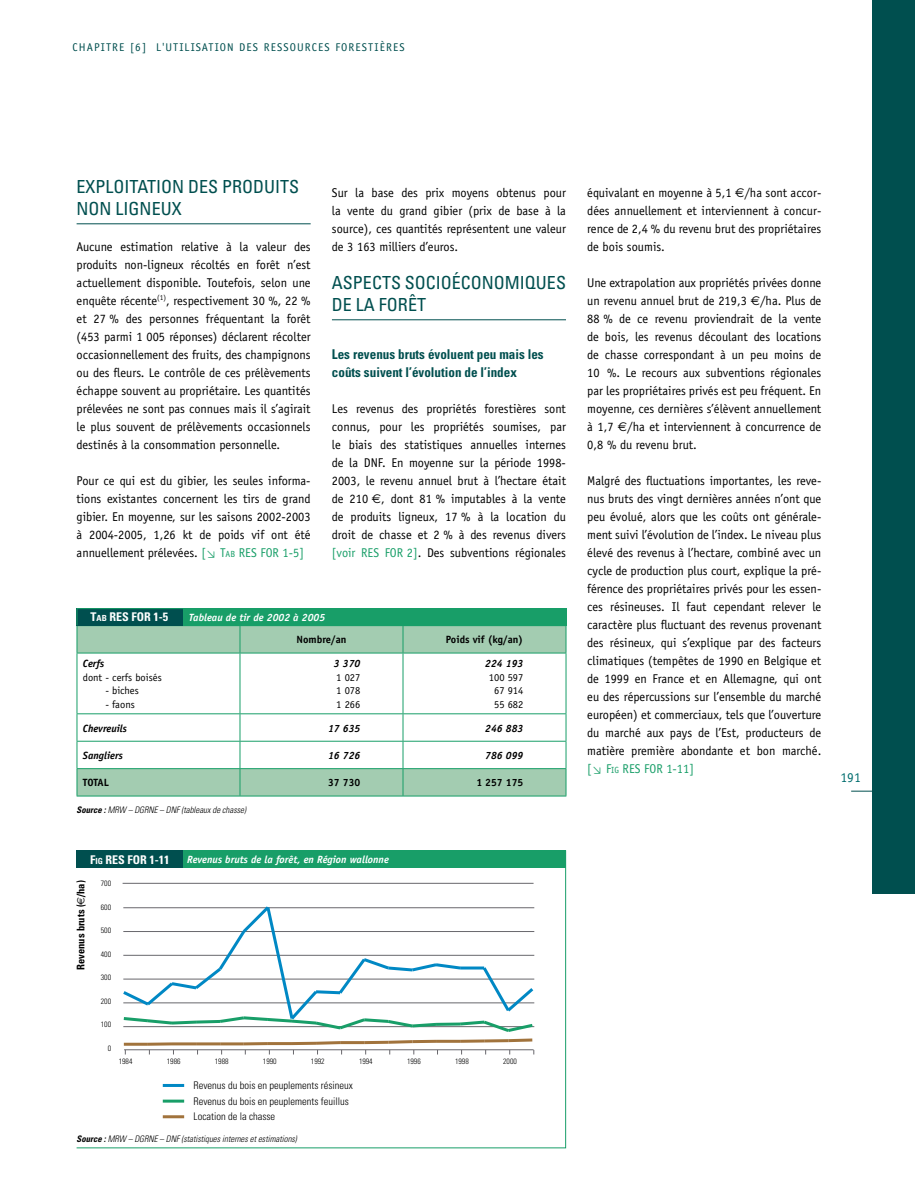
<style>
.page{position:relative;width:915px;height:1191px;background:#fff}
.page>*{position:absolute;margin:0;border:0;box-sizing:border-box;transform-origin:0 0}
.t1{font:condensed 18px/21.6px "Univers";color:#004f4f}
.t2{font:700 condensed 13.5px/18px "Univers";color:#004f4f}
.t3{font:13.5px "Officina Sans";color:#006d6e}
.t4{font:12.75px/18px "Officina Sans";color:#000;text-align:justify}
.t5{font:700 condensed 12px "Univers";color:#fff}
.t6{font:11.25px "Officina Sans";letter-spacing:.1em;color:#004f4f}
.t7{font:300 condensed 10.5px/15.5px "Univers";color:#000}
.t8{font:italic 700 10.5px "Officina Sans";color:#fff}
.t9{font:10.5px/13.5px "Officina Sans";color:#000;text-align:justify}
.t10{font:italic 700 10.5px "Officina Sans";color:#000}
.t11{font:700 10.5px "Officina Sans";color:#000}
.t12{font:700 condensed 10.5px "Univers";color:#000}
.t13{font:italic 300 condensed 9px "Univers";color:#000}
.t14{font:300 condensed 7.65px "Univers";color:#000}
.s1{color:#189e68}
.s2{font-family:"DIN Regular Italic Exp";font-size:10.5px;color:#189e68}
.s3{font-size:8.85px;color:#189e68}
.s4{font-family:"Euro Sans"}
.s5{font-size:8.4px}
.s6{font-weight:700}
</style>
<div class="page">
<hr style="left:850px;top:790px;width:64px;height:1px;background:#004f4f">
<div style="left:872px;top:0;width:42px;height:893px;background:#004f4f"></div>
<hr style="left:77px;top:223px;width:233px;height:1px;background:#004f4f">
<hr style="left:332px;top:319px;width:234px;height:1px;background:#004f4f">
<div style="left:78px;top:769px;width:487px;height:26px;background:#a3ccb1"></div>
<svg style="left:78px;top:653px;width:487px;height:115px"></svg>
<hr style="left:77px;top:652px;width:163px;height:1px;background:#189e68">
<hr style="left:240px;top:652px;width:163px;height:1px;background:#189e68">
<hr style="left:403px;top:652px;width:163px;height:1px;background:#189e68">
<hr style="left:77px;top:653px;width:1px;height:60px;background:#189e68">
<svg style="left:77px;top:714px;width:1px;height:81px"></svg>
<hr style="left:239px;top:653px;width:1px;height:60px;background:#189e68">
<hr style="left:402px;top:653px;width:1px;height:60px;background:#189e68">
<hr style="left:565px;top:653px;width:1px;height:60px;background:#189e68">
<svg style="left:239px;top:714px;width:1px;height:81px"></svg>
<svg style="left:402px;top:714px;width:1px;height:81px"></svg>
<svg style="left:565px;top:714px;width:1px;height:81px"></svg>
<hr style="left:77px;top:713px;width:163px;height:1px;background:#189e68">
<hr style="left:240px;top:713px;width:163px;height:1px;background:#189e68">
<hr style="left:403px;top:713px;width:163px;height:1px;background:#189e68">
<hr style="left:77px;top:741px;width:163px;height:1px;background:#189e68">
<hr style="left:240px;top:741px;width:163px;height:1px;background:#189e68">
<hr style="left:403px;top:741px;width:163px;height:1px;background:#189e68">
<hr style="left:77px;top:768px;width:163px;height:1px;background:#189e68">
<hr style="left:240px;top:768px;width:163px;height:1px;background:#189e68">
<hr style="left:403px;top:768px;width:163px;height:1px;background:#189e68">
<hr style="left:77px;top:795px;width:163px;height:1px;background:#189e68">
<hr style="left:240px;top:795px;width:163px;height:1px;background:#189e68">
<hr style="left:403px;top:795px;width:163px;height:1px;background:#189e68">
<svg style="left:76px;top:608px;width:490px;height:44px;background:#67b290"></svg>
<div style="left:77px;top:850px;width:489px;height:17px;background:#189e68"></div>
<hr style="left:123px;top:883px;width:410px;height:1px;background:#68676c">
<svg style="left:123px;top:906px;width:412px;height:148px"></svg>
<hr style="left:163px;top:1084px;width:21px;height:3px;background:#0088c4">
<hr style="left:163px;top:1099px;width:21px;height:3px;background:#189e68">
<hr style="left:163px;top:1115px;width:21px;height:3px;background:#a1733c">
<div style="left:77px;top:850px;width:106px;height:17px;background:#004f4f"></div>
<p class="t6" style="left:72px;top:41px;width:108px">CHAPITRE [6] l'utilisation</p>
<p class="t6" style="left:239px;top:41px;width:7px">des</p>
<p class="t6" style="left:263px;top:41px;width:8px">resso</p>
<p class="t6" style="left:297px;top:41px;width:15px">urces</p>
<p class="t6" style="left:335px;top:41px;width:7px">foresti</p>
<p class="t6" style="left:379px;top:41px;width:14px">ères</p>
<h1 class="t1" style="left:77px;top:176px;width:122px">EXPLO ITATIO N DES</h1>
<h1 class="t1" style="left:222px;top:176px;width:11px">PRODU</h1>
<h1 class="t1" style="left:275px;top:176px;width:23px">ITS</h1>
<h1 class="t1" style="left:77px;top:197px;width:107px">NON LIGNEUX</h1>
<p class="t4" style="left:77px;top:237px;width:235px">Aucune estimation relative à la valeur des produits non-ligneux récoltés en forêt n’est actuellement disponible. Toutefois, selon une enquête récente<sup>(1)</sup>, respectivement 30 %, 22 % et 27 % des personnes fréquentant la forêt (453 parmi 1 005 réponses) déclarent récolter occasionnellement des fruits, des champignons ou des fleurs. Le contrôle de ces prélèvements échappe souvent au propriétaire. Les quantités prélevées ne sont pas connues mais il s’agirait le plus souvent de prélèvements occasionnels destinés à la consommation personnelle.</p>
<p class="t4" style="left:77px;top:471px;width:235px">Pour ce qui est du gibier, les seules informa&shy;tions existantes concernent les tirs de grand gibier. En moyenne, sur les saisons 2002-2003 à 2004-2005, 1,26 kt de poids vif ont été annuellement prélevées. <span class="s1">[</span><span class="s2">u</span> <span class="s1">T</span><span class="s3">ab</span> <span class="s1">RES FOR 1-5]</span></p>
<p class="t4" style="left:332px;top:183px;width:235px">Sur la base des prix moyens obtenus pour la vente du grand gibier (prix de base à la source), ces quantités représentent une valeur de 3 163 milliers d’euros.</p>
<h1 class="t1" style="left:332px;top:272px;width:11px">ASPEC</h1>
<h1 class="t1" style="left:332px;top:272px;width:215px;text-indent:50px">TS SOCIOÉCONOMIQUES<br>DE LA FOR ÊT</h1>
<p class="t2" style="left:332px;top:345px;width:213px">Les revenus bruts évoluent peu mais les coûts suivent l’évolution de l’index</p>
<p class="t4" style="left:332px;top:399px;width:235px">Les revenus des propriétés forestières sont connus, pour les propriétés soumises, par le biais des statistiques annuelles internes de la DNF. En moyenne sur la période 1998- 2003, le revenu annuel brut à l’hectare était de 210 <span class="s4">€</span>, dont 81 % imputables à la vente de produits ligneux, 17 % à la location du droit de chasse et 2 % à des revenus divers <span class="s1">[voir RES FOR 2]</span>. Des subventions régionales</p>
<p class="t5" style="left:90px;top:610px;width:79px">T<span class="s5">ab</span> res for 1-5</p>
<p class="t8" style="left:189px;top:611px;width:138px">Tableau de tir de 2002 à 2005</p>
<p class="t10" style="left:83px;top:657px;width:23px">Cerfs</p>
<p class="t9" style="left:83px;top:670px;width:80px">dont - cerfs boisés</p>
<p class="t9" style="left:105px;top:684px;width:35px">- biches</p>
<p class="t9" style="left:105px;top:697px;width:31px">- faons</p>
<p class="t11" style="left:296px;top:633px;width:51px">Nombre/an</p>
<p class="t11" style="left:445px;top:633px;width:79px">Poids vif (kg/an)</p>
<p class="t10" style="left:334px;top:657px;width:28px">3 370</p>
<p class="t9" style="left:336px;top:670px;width:26px">1 027<br>1 078<br>1 266</p>
<p class="t10" style="left:485px;top:657px;width:40px">224 193</p>
<p class="t9" style="left:488px;top:670px;width:36px;text-align:center">100 597<br>67 914<br>55 682</p>
<p class="t10" style="left:83px;top:721px;width:45px">Chevreuils</p>
<p class="t10" style="left:328px;top:721px;width:34px">17 635</p>
<p class="t10" style="left:485px;top:721px;width:40px">246 883</p>
<p class="t10" style="left:83px;top:749px;width:41px">Sangliers</p>
<p class="t10" style="left:328px;top:749px;width:34px">16 726</p>
<p class="t10" style="left:485px;top:749px;width:40px">786 099</p>
<p class="t11" style="left:83px;top:776px;width:28px">TOTAL</p>
<p class="t11" style="left:328px;top:776px;width:34px">37 730</p>
<p class="t11" style="left:476px;top:776px;width:49px">1 257 175</p>
<p class="t13" style="left:77px;top:804px;width:171px"><span class="s6">Source :</span> MRW – DGRNE – DNF (tableaux de chasse)</p>
<p class="t5" style="left:90px;top:852px;width:81px">F<span class="s5">ig</span> res for 1-11</p>
<p class="t12" style="left:74px;top:970px;width:91px;rotate:-90deg">Revenus bruts ( /ha)</p>
<p class="t14" style="left:101px;top:879px;width:12px">700</p>
<p class="t14" style="left:101px;top:902px;width:12px">600</p>
<p class="t14" style="left:101px;top:926px;width:12px">500</p>
<p class="t14" style="left:101px;top:949px;width:12px">400</p>
<p class="t14" style="left:101px;top:973px;width:12px">300</p>
<p class="t14" style="left:101px;top:996px;width:12px">200</p>
<p class="t14" style="left:101px;top:1020px;width:12px">100</p>
<p class="t14" style="left:108px;top:1043px;width:5px">0</p>
<p class="t8" style="left:187px;top:853px;width:203px">Revenus bruts de la forêt, en Région wallonne</p>
<p class="t14" style="left:119px;top:1057px;width:15px">1984</p>
<p class="t14" style="left:167px;top:1057px;width:15px">1986</p>
<p class="t14" style="left:215px;top:1057px;width:15px">1988</p>
<p class="t14" style="left:263px;top:1057px;width:15px">1990</p>
<p class="t14" style="left:311px;top:1057px;width:15px">1992</p>
<p class="t14" style="left:359px;top:1057px;width:15px">1994</p>
<p class="t14" style="left:407px;top:1057px;width:15px">1996</p>
<p class="t14" style="left:455px;top:1057px;width:15px">1998</p>
<p class="t14" style="left:503px;top:1057px;width:15px">2000</p>
<p class="t7" style="left:193px;top:1078px;width:161px">Revenus du bois en peuplements résineux<br>Revenus du bois en peuplements feuillus<br>Location de la chasse</p>
<p class="t13" style="left:77px;top:1133px;width:222px"><span class="s6">Source :</span> MRW – DGRNE – DNF (statistiques internes et estimations)</p>
<p class="t4" style="left:587px;top:183px;width:235px">équivalant en moyenne à 5,1 <span class="s4">€</span>/ha sont accor&shy;dées annuellement et interviennent à concur&shy;rence de 2,4 % du revenu brut des propriétaires de bois soumis.</p>
<p class="t4" style="left:587px;top:273px;width:235px">Une extrapolation aux propriétés privées donne un revenu annuel brut de 219,3 <span class="s4">€</span>/ha. Plus de 88 % de ce revenu proviendrait de la vente de bois, les revenus découlant des locations de chasse correspondant à un peu moins de 10 %. Le recours aux subventions régionales par les propriétaires privés est peu fréquent. En moyenne, ces dernières s’élèvent annuellement à 1,7 <span class="s4">€</span>/ha et interviennent à concurrence de 0,8 % du revenu brut.</p>
<p class="t4" style="left:587px;top:471px;width:235px">Malgré des fluctuations importantes, les reve&shy;nus bruts des vingt dernières années n’ont que peu évolué, alors que les coûts ont générale&shy;ment suivi l’évolution de l’index. Le niveau plus élevé des revenus à l’hectare, combiné avec un cycle de production plus court, explique la pré&shy;férence des propriétaires privés pour les essen&shy;ces résineuses. Il faut cependant relever le caractère plus fluctuant des revenus provenant des résineux, qui s’explique par des facteurs climatiques (tempêtes de 1990 en Belgique et de 1999 en France et en Allemagne, qui ont eu des répercussions sur l’ensemble du marché européen) et commerciaux, tels que l’ouverture du marché aux pays de l’Est, producteurs de matière première abondante et bon marché. <span class="s1">[</span><span class="s2">u</span> <span class="s1">F</span><span class="s3">ig</span> <span class="s1">RES FOR 1-11]</span></p>
<p class="t3" style="left:840px;top:769px;width:22px">191</p>
</div>
